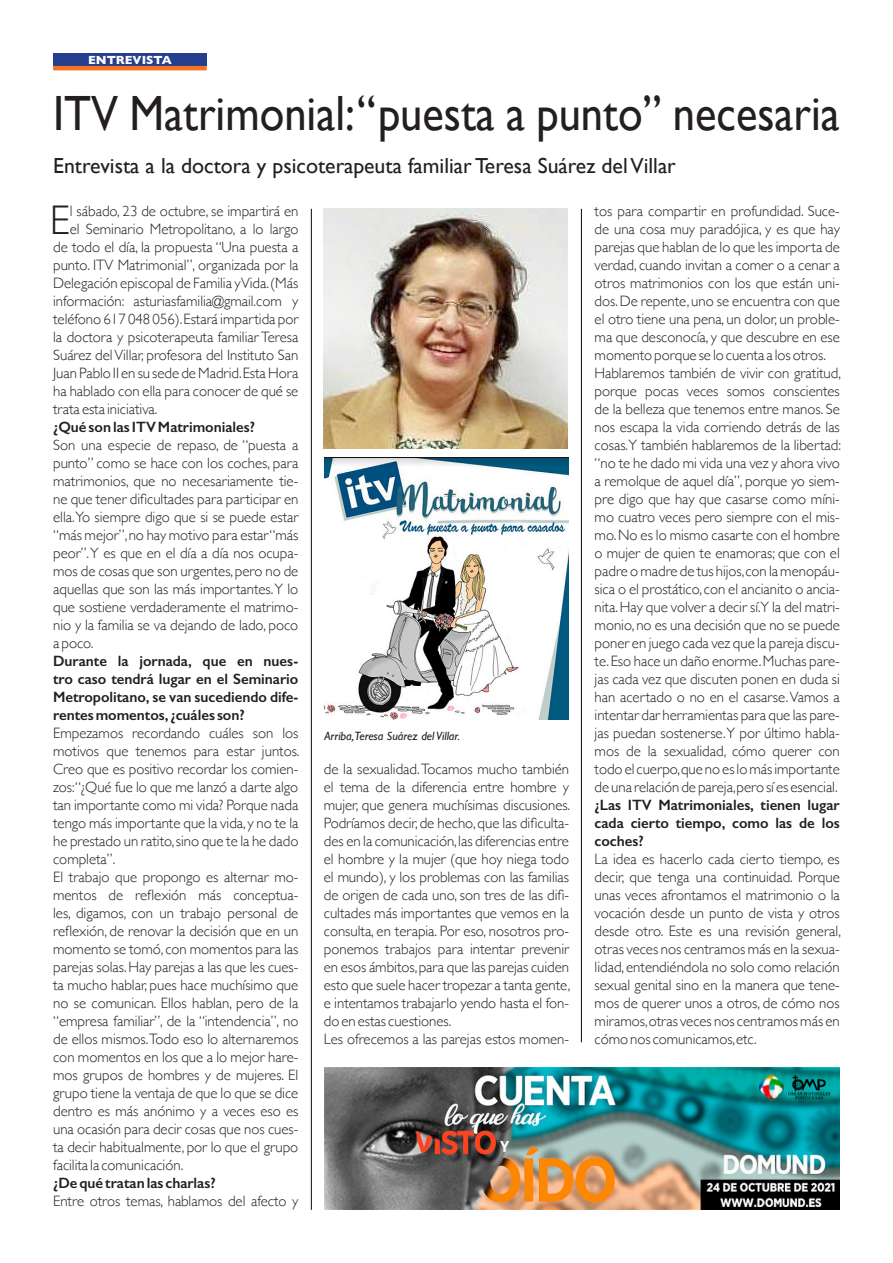
<style>
.page{position:relative;width:893px;height:1263px;background:#fff}
.page>*{position:absolute;margin:0;border:0;box-sizing:border-box;transform-origin:0 0}
.t1{font:49.5px "Gill Sans";color:#231f20;scale:.9 1}
.Texto_general{font:300 41.4px "Gill Sans";color:#231f20}
.Subtítulo_5_columnas{font:21.75px "Gill Sans";color:#231f20}
.Texto_general-2{font:300 15px/18px "Gill Sans";color:#231f20;text-align:justify}
.Texto_general-3{font:600 15px/18px "Gill Sans";color:#231f20;text-align:justify}
.t2{font:italic 12px "Gill Sans";color:#231f20}
.t3{font:700 12px "Gill Sans";color:#fff}
</style>
<div class="page">
<div style="left:53px;top:53px;width:154px;height:13px;background:#253f8e"></div>
<hr style="left:53px;top:66px;width:154px;height:4px;background:#f47321">
<hr style="left:311px;top:209px;width:1px;height:1001px;background:#1b0000">
<img style="left:324px;top:209px;width:244px;height:240px">
<hr style="left:581px;top:209px;width:1px;height:833px;background:#1b0000">
<img style="left:324px;top:1068px;width:516px;height:142px">
<img style="left:324px;top:458px;width:245px;height:261px">
<p class="t3" style="left:88px;top:50px;width:85px">ENTREVISTA</p>
<p class="t1" style="left:53px;top:84px;width:876px">ITV Matrimonial:“puesta a punto” necesaria</p>
<p class="Subtítulo_5_columnas" style="left:53px;top:153px;width:624px">Entrevista a la doctora y psicoterapeuta familiar Teresa Suárez del Villar</p>
<p class="Texto_general" style="left:50px;top:188px;width:22px">E</p>
<p class="Texto_general-2" style="left:70px;top:201px;width:230px">l sábado, 23 de octubre, se impartirá en</p>
<p class="Texto_general-2" style="left:70px;top:219px;width:230px">el Seminario Metropolitano, a lo largo</p>
<p class="Texto_general-2" style="left:53px;top:237px;width:247px">de todo el día, la propuesta “Una puesta a</p>
<p class="Texto_general-2" style="left:53px;top:255px;width:247px">punto. ITV Matrimonial”, organizada por la</p>
<p class="Texto_general-2" style="left:53px;top:273px;width:247px">Delegación episcopal de Familia y Vida. (Más</p>
<p class="Texto_general-2" style="left:53px;top:291px;width:247px">información: asturiasfamilia@gmail.com y</p>
<p class="Texto_general-2" style="left:53px;top:309px;width:247px">teléfono 617 048 056). Estará impartida por</p>
<p class="Texto_general-2" style="left:53px;top:327px;width:247px">la doctora y psicoterapeuta familiar Teresa</p>
<p class="Texto_general-2" style="left:53px;top:345px;width:247px">Suárez del Villar, profesora del Instituto San</p>
<p class="Texto_general-2" style="left:53px;top:363px;width:247px">Juan Pablo II en su sede de Madrid. Esta Hora</p>
<p class="Texto_general-2" style="left:53px;top:381px;width:247px">ha hablado con ella para conocer de qué se</p>
<p class="Texto_general-2" style="left:53px;top:399px;width:106px">trata esta iniciativa.</p>
<p class="Texto_general-3" style="left:53px;top:418px;width:203px">¿Qué son las ITV Matrimoniales?</p>
<p class="Texto_general-2" style="left:53px;top:435px;width:247px">Son una especie de repaso, de “puesta a punto” como se hace con los coches, para matrimonios, que no necesariamente tie&shy;ne que tener dificultades para participar en ella. Yo siempre digo que si se puede estar “más mejor”, no hay motivo para estar “más peor”. Y es que en el día a día nos ocupa&shy;mos de cosas que son urgentes, pero no de aquellas que son las más importantes. Y lo que sostiene verdaderamente el matrimo&shy;nio y la familia se va dejando de lado, poco a poco.</p>
<p class="Texto_general-3" style="left:53px;top:652px;width:247px">Durante la jornada, que en nues&shy;tro caso tendrá lugar en el Seminario Metropolitano, se van sucediendo dife&shy;rentes momentos, ¿cuáles son?</p>
<p class="Texto_general-2" style="left:53px;top:723px;width:248px">Empezamos recordando cuáles son los motivos que tenemos para estar juntos.<br>Creo que es positivo recordar los comien&shy;zos:“¿Qué fue lo que me lanzó a darte algo tan importante como mi vida? Porque nada tengo más importante que la vida, y no te la he prestado un ratito, sino que te la he dado completa”.</p>
<p class="Texto_general-2" style="left:53px;top:867px;width:247px">El trabajo que propongo es alternar mo&shy;mentos de reflexión más conceptua&shy;les, digamos, con un trabajo personal de reflexión, de renovar la decisión que en un momento se tomó, con momentos para las parejas solas. Hay parejas a las que les cues&shy;ta mucho hablar, pues hace muchísimo que no se comunican. Ellos hablan, pero de la “empresa familiar”, de la “intendencia”, no de ellos mismos.Todo eso lo alternaremos con momentos en los que a lo mejor hare&shy;mos grupos de hombres y de mujeres. El grupo tiene la ventaja de que lo que se dice dentro es más anónimo y a veces eso es una ocasión para decir cosas que nos cues&shy;ta decir habitualmente, por lo que el grupo facilita la comunicación.</p>
<p class="Texto_general-3" style="left:53px;top:1174px;width:164px">¿De qué tratan las charlas?</p>
<p class="Texto_general-2" style="left:53px;top:1191px;width:247px">Entre otros temas, hablamos del afecto y</p>
<p class="t2" style="left:324px;top:729px;width:137px">Arriba,Teresa Suárez del Villar.</p>
<p class="Texto_general-2" style="left:324px;top:759px;width:248px">de la sexualidad. Tocamos mucho también el tema de la diferencia entre hombre y mujer, que genera muchísimas discusiones.<br>Podríamos decir, de hecho, que las dificulta&shy;des en la comunicación, las diferencias entre el hombre y la mujer (que hoy niega todo el mundo), y los problemas con las familias de origen de cada uno, son tres de las difi&shy;cultades más importantes que vemos en la consulta, en terapia. Por eso, nosotros pro&shy;ponemos trabajos para intentar prevenir en esos ámbitos, para que las parejas cuiden esto que suele hacer tropezar a tanta gente, e intentamos trabajarlo yendo hasta el fon&shy;do en estas cuestiones.</p>
<p class="Texto_general-2" style="left:324px;top:1029px;width:247px">Les ofrecemos a las parejas estos momen-</p>
<p class="Texto_general-2" style="left:595px;top:201px;width:247px">tos para compartir en profundidad. Suce&shy;de una cosa muy paradójica, y es que hay parejas que hablan de lo que les importa de verdad, cuando invitan a comer o a cenar a otros matrimonios con los que están uni&shy;dos. De repente, uno se encuentra con que el otro tiene una pena, un dolor, un proble&shy;ma que desconocía, y que descubre en ese momento porque se lo cuenta a los otros.</p>
<p class="Texto_general-2" style="left:595px;top:363px;width:248px">Hablaremos también de vivir con gratitud, porque pocas veces somos conscientes de la belleza que tenemos entre manos. Se nos escapa la vida corriendo detrás de las cosas.Y también hablaremos de la libertad: “no te he dado mi vida una vez y ahora vivo a remolque de aquel día”, porque yo siem&shy;pre digo que hay que casarse como míni&shy;mo cuatro veces pero siempre con el mis&shy;mo. No es lo mismo casarte con el hombre o mujer de quien te enamoras; que con el padre o madre de tus hijos, con la menopáu&shy;sica o el prostático, con el ancianito o ancia&shy;nita. Hay que volver a decir sí.Y la del matri&shy;monio, no es una decisión que no se puede poner en juego cada vez que la pareja discu&shy;te. Eso hace un daño enorme. Muchas pare&shy;jas cada vez que discuten ponen en duda si han acertado o no en el casarse. Vamos a intentar dar herramientas para que las pare&shy;jas puedan sostenerse.Y por último habla&shy;mos de la sexualidad, cómo querer con todo el cuerpo,que no es lo más importante de una relación de pareja,pero sí es esencial.</p>
<p class="Texto_general-3" style="left:595px;top:796px;width:247px">¿Las ITV Matrimoniales, tienen lugar cada cierto tiempo, como las de los coches?</p>
<p class="Texto_general-2" style="left:595px;top:849px;width:248px">La idea es hacerlo cada cierto tiempo, es decir, que tenga una continuidad. Porque unas veces afrontamos el matrimonio o la vocación desde un punto de vista y otros desde otro. Este es una revisión general, otras veces nos centramos más en la sexua&shy;lidad, entendiéndola no solo como relación sexual genital sino en la manera que tene&shy;mos de querer unos a otros, de cómo nos miramos, otras veces nos centramos más en cómo nos comunicamos,etc.</p>
</div>
